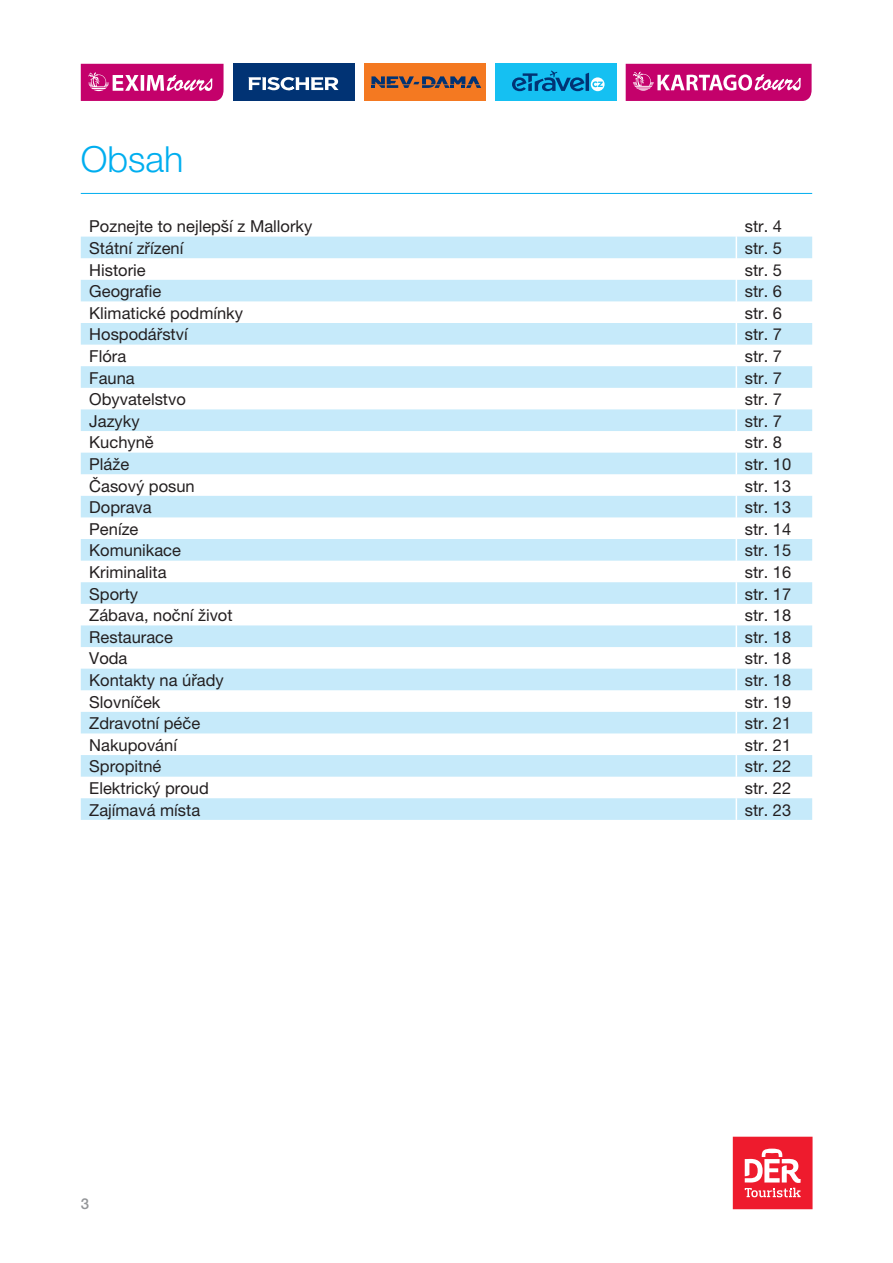
<style>
.page{position:relative;width:893px;height:1263px;background:#fff}
.page>*{position:absolute;margin:0;border:0;box-sizing:border-box;transform-origin:0 0}
.t1{font:300 36px "Helvetica Neue CE";color:#00aeef}
.t2{font:16.5px "Helvetica Neue CE";color:#231f20}
.t3{font:500 15px "Helvetica Neue CE";color:#939598}
</style>
<div class="page">
<div style="left:733px;top:1137px;width:79px;height:72px;background:#ee1b2d"></div>
<svg style="left:745px;top:1148px;width:56px;height:49px"></svg>
<div style="left:233px;top:64px;width:121px;height:37px;background:#013374"></div>
<svg style="left:248px;top:77px;width:91px;height:13px"></svg>
<div style="left:364px;top:64px;width:121px;height:37px;background:#f47921"></div>
<svg style="left:371px;top:76px;width:110px;height:12px"></svg>
<div style="left:495px;top:64px;width:121px;height:37px;background:#15c0f2"></div>
<svg style="left:512px;top:71px;width:93px;height:20px"></svg>
<svg style="left:81px;top:64px;width:143px;height:37px;background:#cd2b83"></svg>
<svg style="left:626px;top:64px;width:186px;height:37px;background:#ce2c84"></svg>
<hr style="left:81px;top:193px;width:731px;height:1px;background:#00aeef">
<svg style="left:81px;top:237px;width:731px;height:583px;fill:#ceecfa"></svg>
<svg style="left:736px;top:237px;width:1px;height:583px"></svg>
<h1 class="t1" style="left:81px;top:138px;width:104px">Obsah</h1>
<p class="t2" style="left:89px;top:217px;width:225px">Poznejte to nejlepší z Mallorky</p>
<p class="t2" style="left:745px;top:217px;width:39px">str. 4</p>
<p class="t2" style="left:89px;top:238px;width:96px">Státní zřízení</p>
<p class="t2" style="left:745px;top:238px;width:39px">str. 5</p>
<p class="t2" style="left:89px;top:260px;width:58px">Historie</p>
<p class="t2" style="left:745px;top:260px;width:39px">str. 5</p>
<p class="t2" style="left:89px;top:281px;width:74px">Geografie</p>
<p class="t2" style="left:745px;top:281px;width:39px">str. 6</p>
<p class="t2" style="left:89px;top:303px;width:155px">Klimatické podmínky</p>
<p class="t2" style="left:745px;top:303px;width:39px">str. 6</p>
<p class="t2" style="left:89px;top:325px;width:100px">Hospodářství</p>
<p class="t2" style="left:745px;top:325px;width:39px">str. 7</p>
<p class="t2" style="left:89px;top:346px;width:38px">Flóra</p>
<p class="t2" style="left:745px;top:346px;width:39px">str. 7</p>
<p class="t2" style="left:89px;top:368px;width:47px">Fauna</p>
<p class="t2" style="left:745px;top:368px;width:39px">str. 7</p>
<p class="t2" style="left:89px;top:389px;width:98px">Obyvatelstvo</p>
<p class="t2" style="left:745px;top:389px;width:39px">str. 7</p>
<p class="t2" style="left:89px;top:411px;width:52px">Jazyky</p>
<p class="t2" style="left:745px;top:411px;width:39px">str. 7</p>
<p class="t2" style="left:89px;top:433px;width:66px">Kuchyně</p>
<p class="t2" style="left:745px;top:433px;width:39px">str. 8</p>
<p class="t2" style="left:89px;top:454px;width:41px">Pláže</p>
<p class="t2" style="left:745px;top:454px;width:48px">str. 10</p>
<p class="t2" style="left:89px;top:476px;width:107px">Časový posun</p>
<p class="t2" style="left:745px;top:476px;width:48px">str. 13</p>
<p class="t2" style="left:89px;top:497px;width:64px">Doprava</p>
<p class="t2" style="left:745px;top:497px;width:48px">str. 13</p>
<p class="t2" style="left:89px;top:519px;width:51px">Peníze</p>
<p class="t2" style="left:745px;top:519px;width:48px">str. 14</p>
<p class="t2" style="left:89px;top:541px;width:93px">Komunikace</p>
<p class="t2" style="left:745px;top:541px;width:48px">str. 15</p>
<p class="t2" style="left:89px;top:562px;width:79px">Kriminalita</p>
<p class="t2" style="left:745px;top:562px;width:48px">str. 16</p>
<p class="t2" style="left:89px;top:584px;width:50px">Sporty</p>
<p class="t2" style="left:745px;top:584px;width:48px">str. 17</p>
<p class="t2" style="left:89px;top:605px;width:145px">Zábava, noční život</p>
<p class="t2" style="left:745px;top:605px;width:48px">str. 18</p>
<p class="t2" style="left:89px;top:627px;width:85px">Restaurace</p>
<p class="t2" style="left:745px;top:627px;width:48px">str. 18</p>
<p class="t2" style="left:89px;top:649px;width:40px">Voda</p>
<p class="t2" style="left:745px;top:649px;width:48px">str. 18</p>
<p class="t2" style="left:89px;top:670px;width:136px">Kontakty na úřady</p>
<p class="t2" style="left:745px;top:670px;width:48px">str. 18</p>
<p class="t2" style="left:89px;top:692px;width:73px">Slovníček</p>
<p class="t2" style="left:745px;top:692px;width:48px">str. 19</p>
<p class="t2" style="left:89px;top:713px;width:112px">Zdravotní péče</p>
<p class="t2" style="left:745px;top:713px;width:48px">str. 21</p>
<p class="t2" style="left:89px;top:735px;width:89px">Nakupování</p>
<p class="t2" style="left:745px;top:735px;width:48px">str. 21</p>
<p class="t2" style="left:89px;top:757px;width:74px">Spropitné</p>
<p class="t2" style="left:745px;top:757px;width:48px">str. 22</p>
<p class="t2" style="left:89px;top:778px;width:121px">Elektrický proud</p>
<p class="t2" style="left:745px;top:778px;width:48px">str. 22</p>
<p class="t2" style="left:89px;top:800px;width:112px">Zajímavá místa</p>
<p class="t2" style="left:745px;top:800px;width:48px">str. 23</p>
<p class="t3" style="left:81px;top:1194px;width:10px">3</p>
</div>
